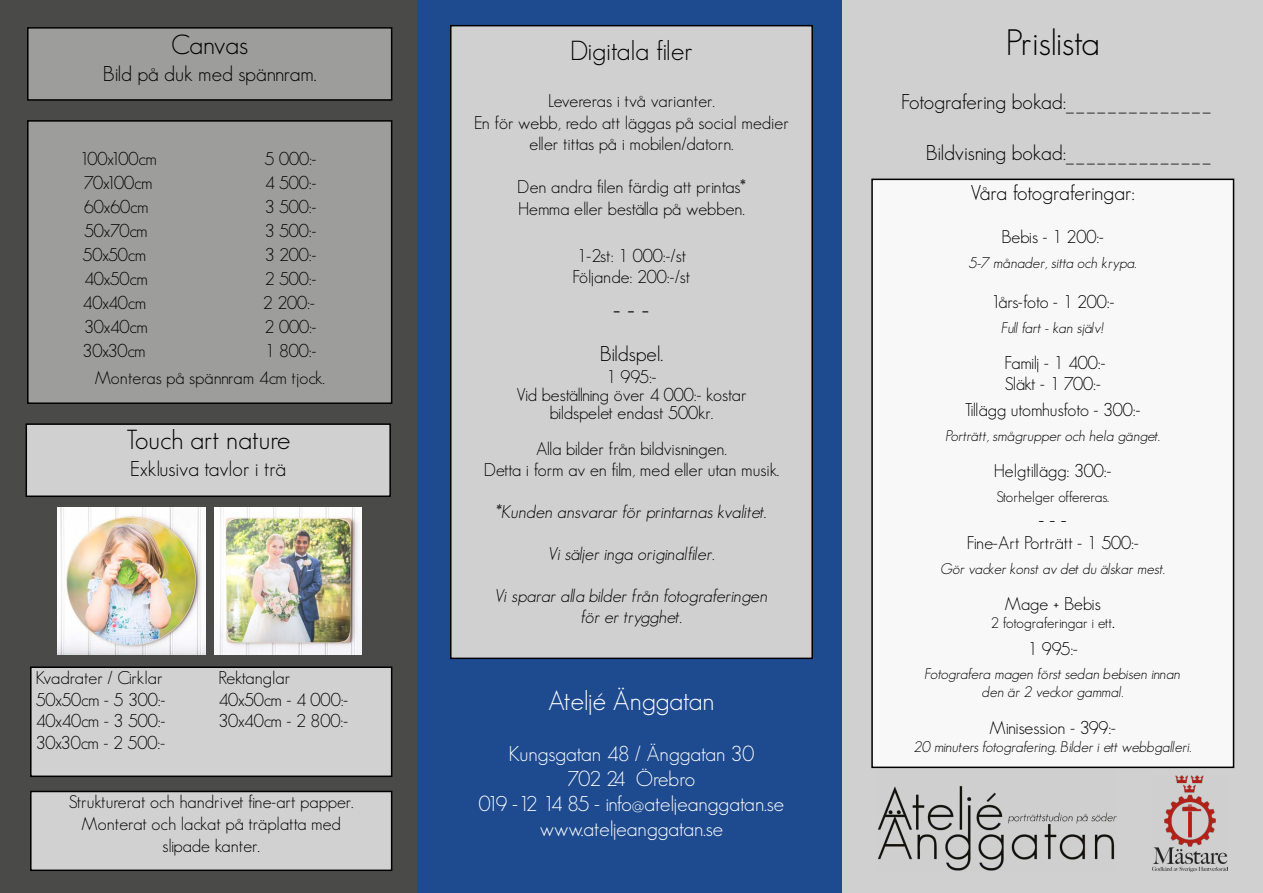
<style>
.page{position:relative;width:1263px;height:893px;background:#fff}
.page>*{position:absolute;margin:0;border:0;box-sizing:border-box;transform-origin:0 0}
.t1{font:300 36px "Geosans";color:#000}
.t2{font:300 27px "Geosans";color:#000}
.t3{font:300 27px "Geosans";color:#fff}
.t4{font:300 21px/39.9px "Geosans";color:#000}
.t5{font:300 21px/25.2px "Geosans";color:#fff;text-align:center}
.t6{font:300 18px/21.6px "Geosans";color:#000}
.t7{font:italic 300 18px/21px "Geosans";color:#000;text-align:center}
.t8{font:300 18px/21.6px "Geosans";letter-spacing:-.045em;color:#000}
.t9{font:300 18px "Geosans";letter-spacing:-.025em;color:#000}
.t10{font:300 18px "Geosans";letter-spacing:-.03em;color:#000}
.t11{font:italic 300 15px/18px "Geosans";color:#000;text-align:center}
.t12{font:300 15px "Geosans";color:#000}
.s1{font-size:21px}
</style>
<div class="page">
<div style="left:417px;top:0;width:425px;height:893px;background:#1e4b90"></div>
<div style="left:842px;top:0;width:421px;height:893px;background:#d0d0d0"></div>
<div style="left:0;top:0;width:417px;height:893px;background:#4a4a49"></div>
<div style="left:872px;top:179px;width:361px;height:588px;background:#f8f8f8"></div>
<div style="left:871px;top:179px;width:363px;height:589px;border:2px solid #000"></div>
<img style="left:878px;top:786px;width:238px;height:85px">
<div style="left:28px;top:121px;width:364px;height:282px;background:#9d9d9c"></div>
<div style="left:27px;top:120px;width:365px;height:284px;border:2px solid #000"></div>
<div style="left:451px;top:26px;width:361px;height:632px;background:#d0d0d0"></div>
<div style="left:450px;top:25px;width:363px;height:634px;border:2px solid #000"></div>
<div style="left:28px;top:28px;width:364px;height:72px;background:#9d9d9c"></div>
<div style="left:27px;top:27px;width:365px;height:74px;border:2px solid #000"></div>
<div style="left:26px;top:424px;width:364px;height:72px;background:#d0d0d0"></div>
<div style="left:26px;top:423px;width:365px;height:74px;border:2px solid #000"></div>
<div style="left:31px;top:791px;width:361px;height:79px;background:#d1d1d1"></div>
<div style="left:30px;top:791px;width:362px;height:80px;border:2px solid #000"></div>
<div style="left:31px;top:667px;width:361px;height:109px;background:#d1d1d1"></div>
<div style="left:30px;top:666px;width:362px;height:111px;border:2px solid #000"></div>
<img style="left:214px;top:507px;width:147px;height:148px">
<img style="left:58px;top:507px;width:147px;height:148px">
<img style="left:1152px;top:775px;width:75px;height:96px">
<h2 class="t2" style="left:171px;top:30px;width:78px">Canvas</h2>
<p class="t4" style="left:103px;top:54px;width:215px">Bild på duk med spännram.</p>
<p class="t10" style="left:80px;top:148px;width:79px">100x100cm</p>
<p class="t6" style="left:265px;top:148px;width:54px">5 000:-</p>
<p class="t8" style="left:84px;top:172px;width:70px">70x100cm</p>
<p class="t6" style="left:265px;top:172px;width:54px">4 500:-</p>
<p class="t6" style="left:84px;top:196px;width:66px">60x60cm</p>
<p class="t6" style="left:265px;top:196px;width:54px">3 500:-</p>
<p class="t6" style="left:84px;top:220px;width:65px">50x70cm</p>
<p class="t6" style="left:265px;top:220px;width:54px">3 500:-</p>
<p class="t6" style="left:83px;top:244px;width:65px">50x50cm</p>
<p class="t6" style="left:265px;top:244px;width:54px">3 200:-</p>
<p class="t6" style="left:84px;top:268px;width:65px">40x50cm</p>
<p class="t6" style="left:265px;top:268px;width:54px">2 500:-</p>
<p class="t6" style="left:83px;top:292px;width:65px">40x40cm</p>
<p class="t6" style="left:263px;top:292px;width:54px">2 200:-</p>
<p class="t6" style="left:84px;top:316px;width:65px">30x40cm</p>
<p class="t6" style="left:265px;top:316px;width:54px">2 000:-</p>
<p class="t6" style="left:83px;top:340px;width:65px">30x30cm</p>
<p class="t6" style="left:95px;top:337px;width:232px;line-height:27px;text-indent:170px">1 800:-<br>Monteras på spännram 4cm tjock.</p>
<h2 class="t2" style="left:126px;top:425px;width:166px">Touch art nature</h2>
<p class="t4" style="left:130px;top:449px;width:158px">Exklusiva tavlor i trä</p>
<p class="t6" style="left:36px;top:667px;width:131px">Kvadrater / Cirklar<br>50x50cm - 5 300:-<br>40x40cm - 3 500:-<br>30x30cm - 2 500:-</p>
<p class="t6" style="left:218px;top:667px;width:132px">Rektanglar<br>40x50cm - 4 000:-<br>30x40cm - 2 800:-</p>
<p class="t6" style="left:69px;top:791px;width:286px;text-align:center">Strukturerat och handrivet fine-art papper.<br>Monterat och lackat på träplatta med slipade kanter.</p>
<h2 class="t2" style="left:570px;top:36px;width:124px">Digitala filer</h2>
<p class="t6" style="left:474px;top:90px;width:316px;text-align:center">Levereras i två varianter.<br>En för webb, redo att läggas på social medier eller tittas på i mobilen/datorn.</p>
<p class="t6" style="left:517px;top:176px;width:230px">Den andra filen färdig att printas*<br>Hemma eller beställa på webben.</p>
<p class="t6" style="left:573px;top:245px;width:119px">1-2st: 1 000:-/st<br>Följande: 200:-/st</p>
<h2 class="t2" style="left:614px;top:295px;width:37px">- - -</h2>
<p class="t4" style="left:600px;top:334px;width:65px">Bildspel.</p>
<p class="t6" style="left:516px;top:368px;width:232px;line-height:18px;text-align:center">1 995:-<br>Vid beställning över 4 000:- kostar bildspelet endast 500kr.</p>
<p class="t6" style="left:484px;top:438px;width:297px;line-height:21px;text-align:center">Alla bilder från bildvisningen.<br>Detta i form av en film, med eller utan musik.</p>
<p class="t7" style="left:497px;top:501px;width:271px">*Kunden ansvarar för printarnas kvalitet.</p>
<p class="t7" style="left:548px;top:543px;width:167px">Vi säljer inga originalfiler.</p>
<p class="t7" style="left:495px;top:585px;width:274px">Vi sparar alla bilder från fotograferingen för er trygghet.</p>
<h2 class="t3" style="left:548px;top:686px;width:168px">Ateljé Änggatan</h2>
<p class="t5" style="left:479px;top:741px;width:307px">Kungsgatan 48 / Änggatan 30<br>702 24 Örebro<br>019 -12 14 85 - info@ateljeanggatan.se www.ateljeanggatan.se</p>
<h1 class="t1" style="left:1006px;top:23px;width:96px">Prislista</h1>
<p class="t4" style="left:901px;top:82px;width:310px">Fotografering bokad:_ _ _ _ _ _ _ _ _ _ _ _ _ _</p>
<p class="t4" style="left:971px;top:132px;width:241px;text-indent:-45px">Bildvisning bokad:_ _ _ _ _ _ _ _ _ _ _ _ _ _<br>Våra fotograferingar:</p>
<p class="t6" style="left:1001px;top:226px;width:104px">Bebis - 1 200:-</p>
<p class="t11" style="left:969px;top:254px;width:169px">5-7 månader, sitta och krypa.</p>
<p class="t9" style="left:991px;top:291px;width:125px">1års-foto - 1 200:-</p>
<p class="t11" style="left:1001px;top:319px;width:104px">Full fart - kan själv!</p>
<p class="t8" style="left:1004px;top:352px;width:103px">Familj - 1 400:-<br>Släkt - 1 700:-</p>
<p class="t6" style="left:965px;top:398px;width:177px">Tillägg utomhusfoto - 300:-</p>
<p class="t11" style="left:946px;top:427px;width:216px">Porträtt, smågrupper och hela gänget.</p>
<p class="t6" style="left:994px;top:460px;width:119px">Helgtillägg: 300:-</p>
<p class="t12" style="left:996px;top:488px;width:114px">Storhelger offereras.</p>
<p class="t4" style="left:1039px;top:500px;width:29px">- - -</p>
<p class="t6" style="left:967px;top:532px;width:174px">Fine-Art Porträtt - 1 500:-</p>
<p class="t11" style="left:941px;top:560px;width:226px">Gör vacker konst av det du älskar mest.</p>
<p class="t6" style="left:1005px;top:593px;width:97px">Mage + Bebis</p>
<p class="t12" style="left:991px;top:614px;width:125px">2 fotograferingar i ett<span class="s1">.</span></p>
<p class="t6" style="left:1027px;top:638px;width:52px">1 995:-</p>
<p class="t11" style="left:925px;top:665px;width:257px">Fotografera magen först sedan bebisen innan den är 2 veckor gammal.</p>
<p class="t6" style="left:989px;top:717px;width:128px">Minisession - 399:-</p>
<p class="t11" style="left:914px;top:738px;width:279px">20 minuters fotografering. Bilder i ett webbgalleri.</p>
</div>
